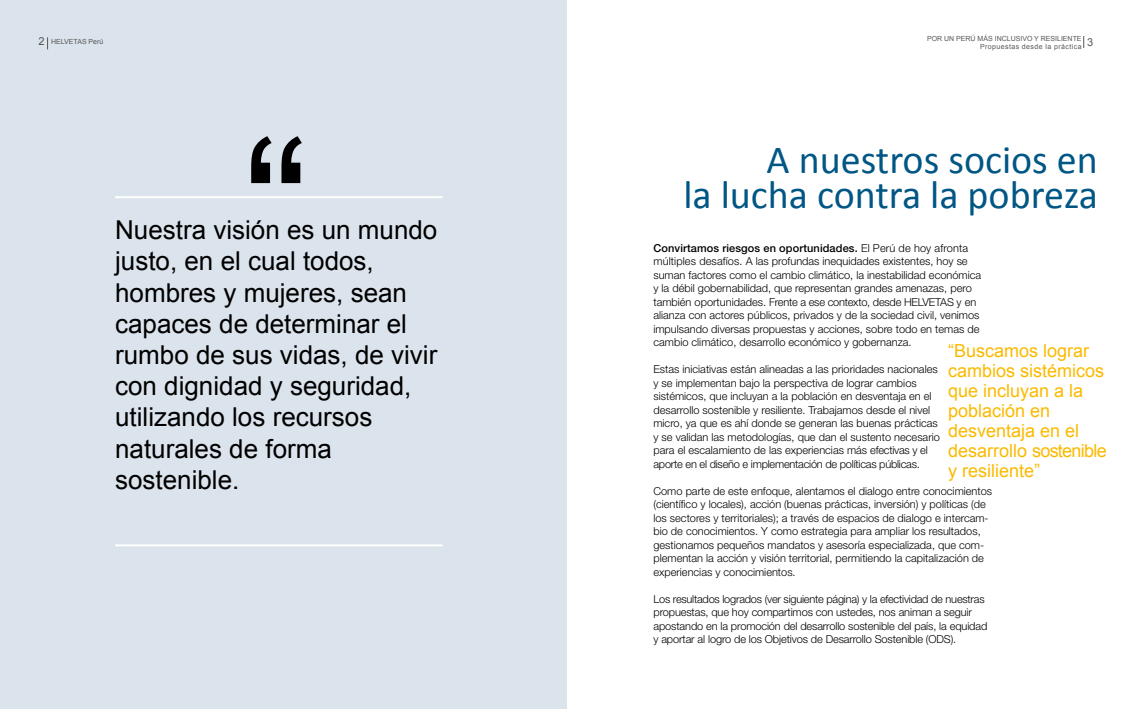
<style>
.page{position:relative;width:1134px;height:709px;background:#fff}
.page>*{position:absolute;margin:0;border:0;box-sizing:border-box;transform-origin:0 0}
.t1{font:200px "Arial";color:#000}
.t2{font:40px/35px "Calibri";color:#005684;text-align:right}
.t3{font:26px/31.2px "Arial";color:#000}
.t4{font:18px/20px "Arial";color:#fbba00}
.t5{font:300 11px/13.5px "Helvetica Neue LT Std";color:#000}
.t6{font:11px "Arial";color:#575756}
.t7{font:7px/8px "Arial";color:#575756;text-align:right}
.s1{font-size:11px}
.s2{font-weight:500}
</style>
<div class="page">
<div style="left:0;top:0;width:566px;height:708px;background:#dbe3ec"></div>
<hr style="left:115px;top:196px;width:328px;height:2px;background:#fff">
<hr style="left:115px;top:544px;width:328px;height:2px;background:#fff">
<svg style="left:1083px;top:36px;width:1px;height:12px"></svg>
<svg style="left:47px;top:37px;width:1px;height:12px"></svg>
<p class="t7" style="left:927px;top:35px;width:156px">POR UN PERÚ MÁS INCLUSIVO Y RESILIENTE<br>Propuestas desde la práctica</p>
<p class="t7" style="left:39px;top:38px;width:66px"><span class="s1">2</span> HELVETAS Perú</p>
<p class="t6" style="left:1087px;top:35px;width:8px">3</p>
<h1 class="t1" style="left:243px;top:81px;width:68px">“</h1>
<h2 class="t2" style="left:683px;top:142px;width:416px">A nuestros socios en<br>la lucha contra la pobreza</h2>
<h3 class="t3" style="left:115px;top:215px;width:324px">Nuestra visión es un mundo justo, en el cual todos, hombres y mujeres, sean capaces de determinar el rumbo de sus vidas, de vivir con dignidad y seguridad, utilizando los recursos naturales de forma sostenible.</h3>
<p class="t5" style="left:653px;top:241px;width:329px"><span class="s2">Convirtamos riesgos en oportunidades.</span> El Perú de hoy afronta múltiples desafíos. A las profundas inequidades existentes, hoy se suman factores como el cambio climático, la inestabilidad económica y la débil gobernabilidad, que representan grandes amenazas, pero también oportunidades. Frente a ese contexto, desde HELVETAS y en alianza con actores públicos, privados y de la sociedad civil, venimos impulsando diversas propuestas y acciones, sobre todo en temas de cambio climático, desarrollo económico y gobernanza.</p>
<p class="t5" style="left:653px;top:362px;width:288px">Estas iniciativas están alineadas a las prioridades nacionales y se implementan bajo la perspectiva de lograr cambios sistémicos, que incluyan a la población en desventaja en el desarrollo sostenible y resiliente. Trabajamos desde el nivel micro, ya que es ahí donde se generan las buenas prácticas y se validan las metodologías, que dan el sustento necesario para el escalamiento de las experiencias más efectivas y el aporte en el diseño e implementación de políticas públicas.</p>
<p class="t5" style="left:653px;top:484px;width:340px">Como parte de este enfoque, alentamos el dialogo entre conocimientos (científico y locales), acción (buenas prácticas, inversión) y políticas (de los sectores y territoriales); a través de espacios de dialogo e intercam&shy;bio de conocimientos. Y como estrategia para ampliar los resultados, gestionamos pequeños mandatos y asesoría especializada, que com&shy;plementan la acción y visión territorial, permitiendo la capitalización de experiencias y conocimientos.</p>
<p class="t5" style="left:653px;top:591px;width:335px">Los resultados logrados (ver siguiente página) y la efectividad de nuestras propuestas, que hoy compartimos con ustedes, nos animan a seguir apostando en la promoción del desarrollo sostenible del país, la equidad y aportar al logro de los Objetivos de Desarrollo Sostenible (ODS).</p>
<h3 class="t4" style="left:948px;top:340px;width:160px">“Buscamos lograr cambios sistémicos que incluyan a la población en desventaja en el desarrollo sostenible y resiliente”</h3>
</div>
